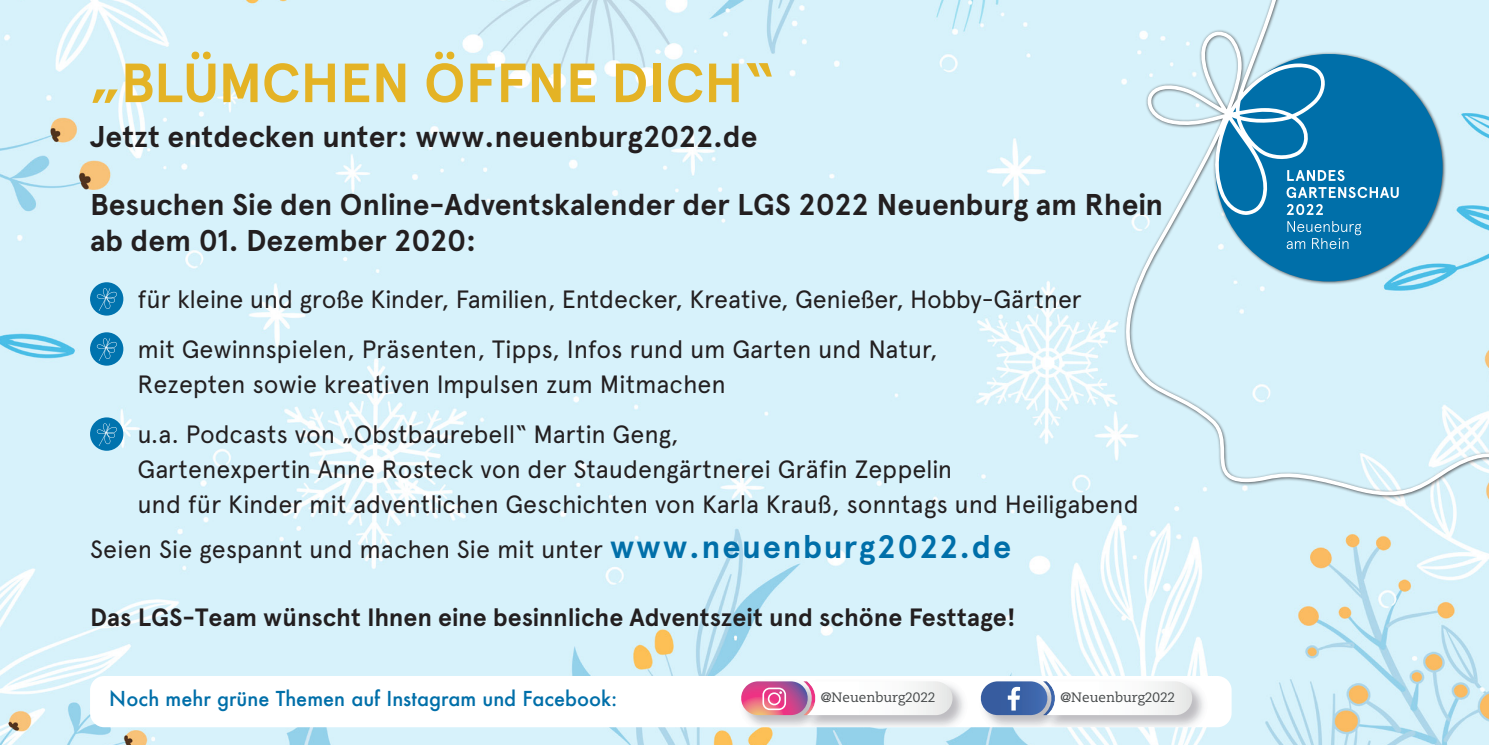
<style>
.page{position:relative;width:1489px;height:745px;background:#fff}
.page>*{position:absolute;margin:0;border:0;box-sizing:border-box;transform-origin:0 0}
.t1{font:700 55px "Apercu";color:#e4b325}
.t2{font:700 30px "Apercu";color:#231f20}
.t3{font:25px/35px "Apercu";letter-spacing:-.005em;color:#231f20}
.t4{font:700 25px "Apercu";color:#231f20}
.t5{font:500 20px "Futura";color:#006fa9}
.t6{font:13.5px "Caecilia LT Pro 55 Roman";color:#454849}
.s1{font-weight:700;font-size:32.5px;color:#006fa9}
</style>
<div class="page">
<img style="left:0;top:0;width:1488px;height:744px">
<svg style="left:1125px;top:0;width:363px;height:499px;background:#aad5e8"></svg>
<div style="left:90px;top:282px;width:33px;height:33px;background:#0073ae;border-radius:50%"></div>
<svg style="left:97px;top:288px;width:20px;height:23px"></svg>
<div style="left:90px;top:332px;width:33px;height:33px;background:#0073ae;border-radius:50%"></div>
<svg style="left:97px;top:338px;width:20px;height:23px"></svg>
<div style="left:90px;top:417px;width:33px;height:33px;background:#0073ae;border-radius:50%"></div>
<svg style="left:97px;top:423px;width:20px;height:23px"></svg>
<div style="left:90px;top:675px;width:1141px;height:51px;background:#fff;border-radius:14px"></div>
<img style="left:746px;top:686px;width:218px;height:40px">
<svg style="left:741px;top:681px;width:211px;height:33px"></svg>
<img style="left:986px;top:686px;width:218px;height:40px">
<svg style="left:980px;top:681px;width:212px;height:33px"></svg>
<p class="t1" style="left:90px;top:50px;width:685px">„BLÜMCHEN ÖFFNE DICH“</p>
<p class="t2" style="left:90px;top:118px;width:669px">Jetzt entdecken unter: www.neuenburg2022.de</p>
<p class="t2" style="left:90px;top:187px;width:1074px">Besuchen Sie den Online-Adventskalender der LGS 2022 Neuenburg am Rhein</p>
<p class="t2" style="left:90px;top:222px;width:388px">ab dem 01. Dezember 2020:</p>
<p class="t3" style="left:138px;top:281px;width:945px">für kleine und große Kinder, Familien, Entdecker, Kreative, Genießer, Hobby-Gärtner</p>
<p class="t3" style="left:138px;top:331px;width:801px">mit Gewinnspielen, Präsenten, Tipps, Infos rund um Garten und Natur,<br>Rezepten sowie kreativen Impulsen zum Mitmachen</p>
<p class="t3" style="left:138px;top:416px;width:1002px">u.a. Podcasts von „Obstbaurebell“ Martin Geng,<br>Gartenexpertin Anne Rosteck von der Staudengärtnerei Gräfin Zeppelin<br>und für Kinder mit adventlichen Geschichten von Karla Krauß, sonntags und Heiligabend</p>
<p class="t3" style="left:90px;top:531px;width:922px">Seien Sie gespannt und machen Sie mit unter <span class="s1">www.neuenburg2022.de</span></p>
<p class="t4" style="left:90px;top:601px;width:927px">Das LGS-Team wünscht Ihnen eine besinnliche Adventszeit und schöne Festtage!</p>
<p class="t5" style="left:109px;top:684px;width:509px">Noch mehr grüne Themen auf Instagram und Facebook:</p>
<p class="t6" style="left:820px;top:687px;width:116px">@Neuenburg2022</p>
<p class="t6" style="left:1060px;top:687px;width:116px">@Neuenburg2022</p>
</div>
